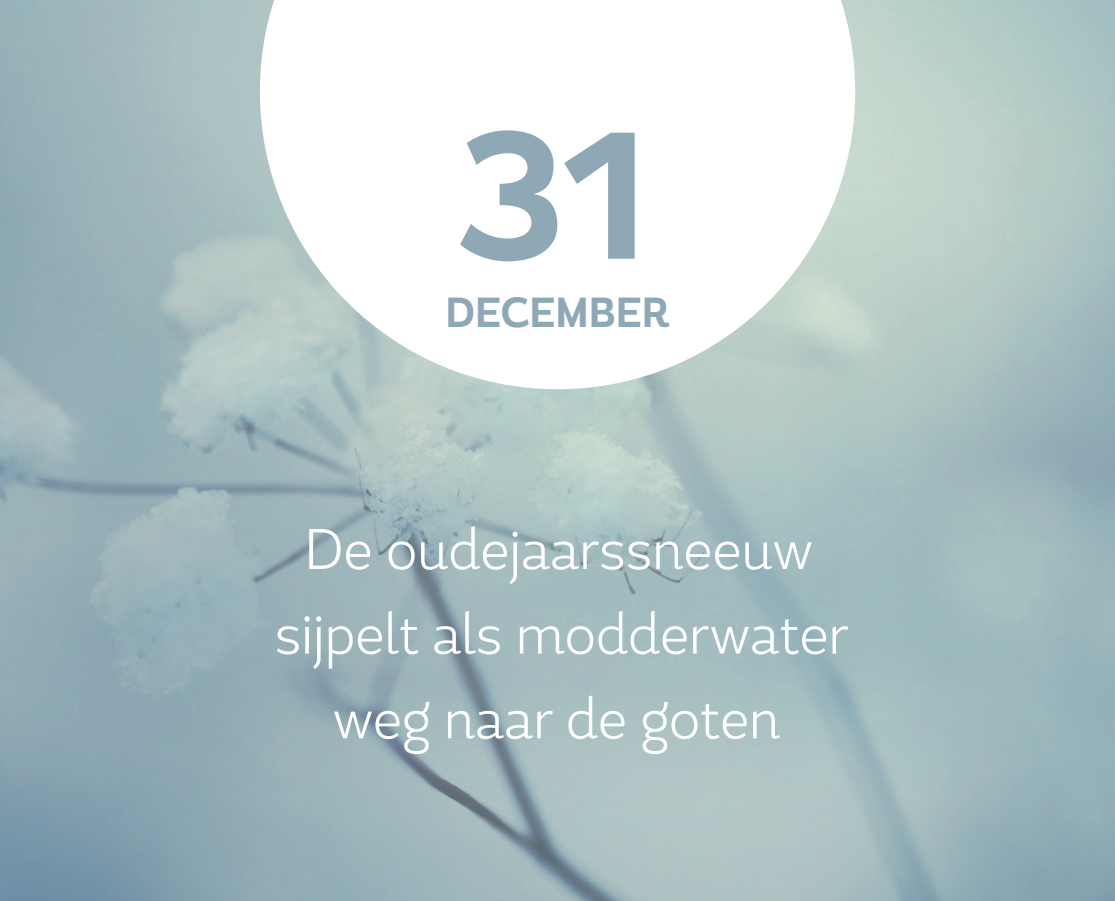
<style>
.page{position:relative;width:1115px;height:901px;background:#fff}
.page>*{position:absolute;margin:0;border:0;box-sizing:border-box;transform-origin:0 0}
.t1{font:700 180px "Magallanes Cond";color:#8ea8b5}
.t2{font:300 57px/84.6px "Magallanes Cond";color:#fff;text-align:center}
.t3{font:700 42px "Magallanes Cond";color:#8ea8b5}
</style>
<div class="page">
<img style="left:0;top:0;width:1115px;height:901px">
<svg style="left:260px;top:0;width:595px;height:389px"></svg>
<svg style="left:0;top:0;width:7px;height:8px"></svg>
<svg style="left:0;top:897px;width:7px;height:4px"></svg>
<svg style="left:1108px;top:0;width:7px;height:8px"></svg>
<svg style="left:1108px;top:897px;width:7px;height:4px"></svg>
<h1 class="t1" style="left:457px;top:82px;width:191px">31</h1>
<p class="t3" style="left:445px;top:286px;width:226px">DECEMBER</p>
<p class="t2" style="left:275px;top:507px;width:576px">De oudejaarssneeuw sijpelt als modderwater weg naar de goten</p>
</div>
